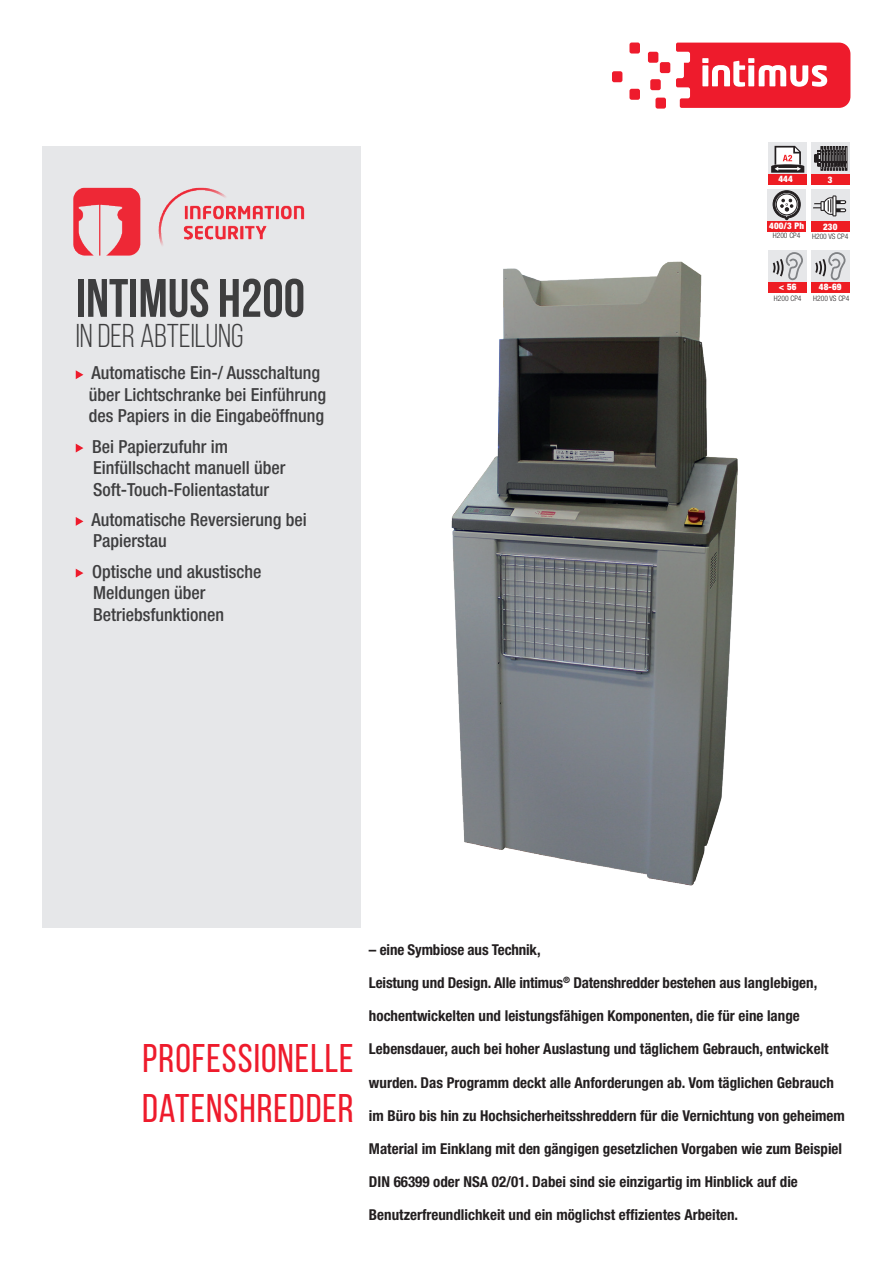
<style>
.page{position:relative;width:893px;height:1263px;background:#fff}
.page>*{position:absolute;margin:0;border:0;box-sizing:border-box;transform-origin:0 0}
.t1{font:700 54px "Bebas Neue";color:#3e3e3f}
.t2{font:40.05px/50.2px "Bebas Neue";letter-spacing:.025em;color:#ee1b2c}
.t3{font:33px "Bebas Neue";color:#3e3e3f}
.t4{font:500 condensed 18px/21.6px "Helvetica Neue LT Std";color:#3e3e3f}
.t5{font:700 condensed 15px "Helvetica Neue LT Std";color:#231f20}
.t6{font:900 condensed 9px "Helvetica Neue LT Std";letter-spacing:.02em;color:#fff}
.t7{font:300 condensed 7.5px "Helvetica Neue LT Std";color:#231f20}
</style>
<div class="page">
<div style="left:43px;top:146px;width:318px;height:782px;background:#e6e7e9"></div>
<svg style="left:612px;top:43px;width:238px;height:66px"></svg>
<img style="left:73px;top:187px;width:232px;height:69px">
<div style="left:769px;top:142px;width:38px;height:32px;background:#e6e7e9"></div>
<div style="left:769px;top:174px;width:38px;height:11px;background:#ee1d23"></div>
<svg style="left:771px;top:146px;width:33px;height:27px"></svg>
<div style="left:769px;top:250px;width:38px;height:32px;background:#e6e7e9"></div>
<div style="left:769px;top:282px;width:38px;height:11px;background:#ee1d23"></div>
<svg style="left:773px;top:252px;width:30px;height:28px"></svg>
<svg style="left:811px;top:142px;width:38px;height:32px"></svg>
<div style="left:811px;top:174px;width:38px;height:11px;background:#ee1d23"></div>
<div style="left:821px;top:146px;width:2px;height:24px;border:1px solid #231f20"></div>
<div style="left:824px;top:146px;width:2px;height:24px;border:1px solid #231f20"></div>
<div style="left:827px;top:146px;width:2px;height:24px;border:1px solid #231f20"></div>
<div style="left:830px;top:146px;width:2px;height:24px;border:1px solid #231f20"></div>
<div style="left:833px;top:146px;width:2px;height:24px;border:1px solid #231f20"></div>
<div style="left:836px;top:146px;width:2px;height:24px;border:1px solid #231f20"></div>
<div style="left:839px;top:146px;width:2px;height:24px;border:1px solid #231f20"></div>
<div style="left:842px;top:146px;width:2px;height:24px;border:1px solid #231f20"></div>
<div style="left:845px;top:146px;width:2px;height:24px;border:1px solid #231f20"></div>
<svg style="left:815px;top:147px;width:32px;height:23px"></svg>
<div style="left:767px;top:189px;width:39px;height:32px;background:#e6e7e9"></div>
<div style="left:767px;top:221px;width:39px;height:11px;background:#ee1d23"></div>
<svg style="left:773px;top:191px;width:27px;height:29px"></svg>
<div style="left:811px;top:189px;width:38px;height:32px;background:#e6e7e9"></div>
<div style="left:811px;top:221px;width:38px;height:11px;background:#ee1d23"></div>
<svg style="left:813px;top:195px;width:33px;height:21px"></svg>
<div style="left:811px;top:250px;width:38px;height:32px;background:#e6e7e9"></div>
<div style="left:811px;top:282px;width:38px;height:11px;background:#ee1d23"></div>
<svg style="left:815px;top:252px;width:31px;height:28px"></svg>
<img style="left:451px;top:261px;width:287px;height:625px">
<svg style="left:76px;top:370px;width:7px;height:9px"></svg>
<svg style="left:76px;top:444px;width:7px;height:8px"></svg>
<svg style="left:76px;top:517px;width:7px;height:9px"></svg>
<svg style="left:76px;top:569px;width:7px;height:8px"></svg>
<h1 class="t1" style="left:76px;top:269px;width:231px">INTIMUS H200</h1>
<h3 class="t3" style="left:76px;top:318px;width:169px">IN DER ABTEILUNG</h3>
<p class="t4" style="left:89px;top:362px;width:239px">Automatische Ein-/ Ausschaltung über Lichtschranke bei Einführung des Papiers in die Eingabeöffnung</p>
<p class="t4" style="left:92px;top:435px;width:195px">Bei Papierzufuhr im<br>Einfüllschacht manuell über<br>Soft-Touch-Folientastatur</p>
<p class="t4" style="left:91px;top:508px;width:217px">Automatische Reversierung bei<br>Papierstau</p>
<p class="t4" style="left:92px;top:560px;width:171px">Optische und akustische<br>Meldungen über<br>Betriebsfunktionen</p>
<p class="t6" style="left:778px;top:173px;width:16px">444</p>
<p class="t6" style="left:828px;top:174px;width:6px">3</p>
<p class="t6" style="left:769px;top:220px;width:36px">400/3 Ph</p>
<p class="t7" style="left:773px;top:231px;width:29px">H200 CP4</p>
<p class="t6" style="left:823px;top:221px;width:16px">230</p>
<p class="t7" style="left:812px;top:232px;width:38px">H200 VS CP4</p>
<p class="t6" style="left:779px;top:281px;width:19px">&lt; 56</p>
<p class="t6" style="left:819px;top:281px;width:24px">48-69</p>
<p class="t7" style="left:774px;top:294px;width:29px">H200 CP4</p>
<p class="t7" style="left:813px;top:294px;width:38px">H200 VS CP4</p>
<h2 class="t2" style="left:142px;top:1033px;width:213px">PROFESSIONELLE<br>DATENSHREDDER</h2>
<p class="t5" style="left:369px;top:940px;width:173px">– eine Symbiose aus Technik,</p>
<p class="t5" style="left:369px;top:973px;width:450px">Leistung und Design. Alle intimus<sup>®</sup> Datenshredder bestehen aus langlebigen,</p>
<p class="t5" style="left:369px;top:1007px;width:432px">hochentwickelten und leistungsfähigen Komponenten, die für eine lange</p>
<p class="t5" style="left:369px;top:1040px;width:461px">Lebensdauer, auch bei hoher Auslastung und täglichem Gebrauch, entwickelt</p>
<p class="t5" style="left:369px;top:1073px;width:466px">wurden. Das Programm deckt alle Anforderungen ab. Vom täglichen Gebrauch</p>
<p class="t5" style="left:369px;top:1106px;width:477px">im Büro bis hin zu Hochsicherheitsshreddern für die Vernichtung von geheimem</p>
<p class="t5" style="left:369px;top:1139px;width:475px">Material im Einklang mit den gängigen gesetzlichen Vorgaben wie zum Beispiel</p>
<p class="t5" style="left:369px;top:1173px;width:430px">DIN 66399 oder NSA 02/01. Dabei sind sie einzigartig im Hinblick auf die</p>
<p class="t5" style="left:369px;top:1206px;width:371px">Benutzerfreundlichkeit und ein möglichst effizientes Arbeiten.</p>
</div>
